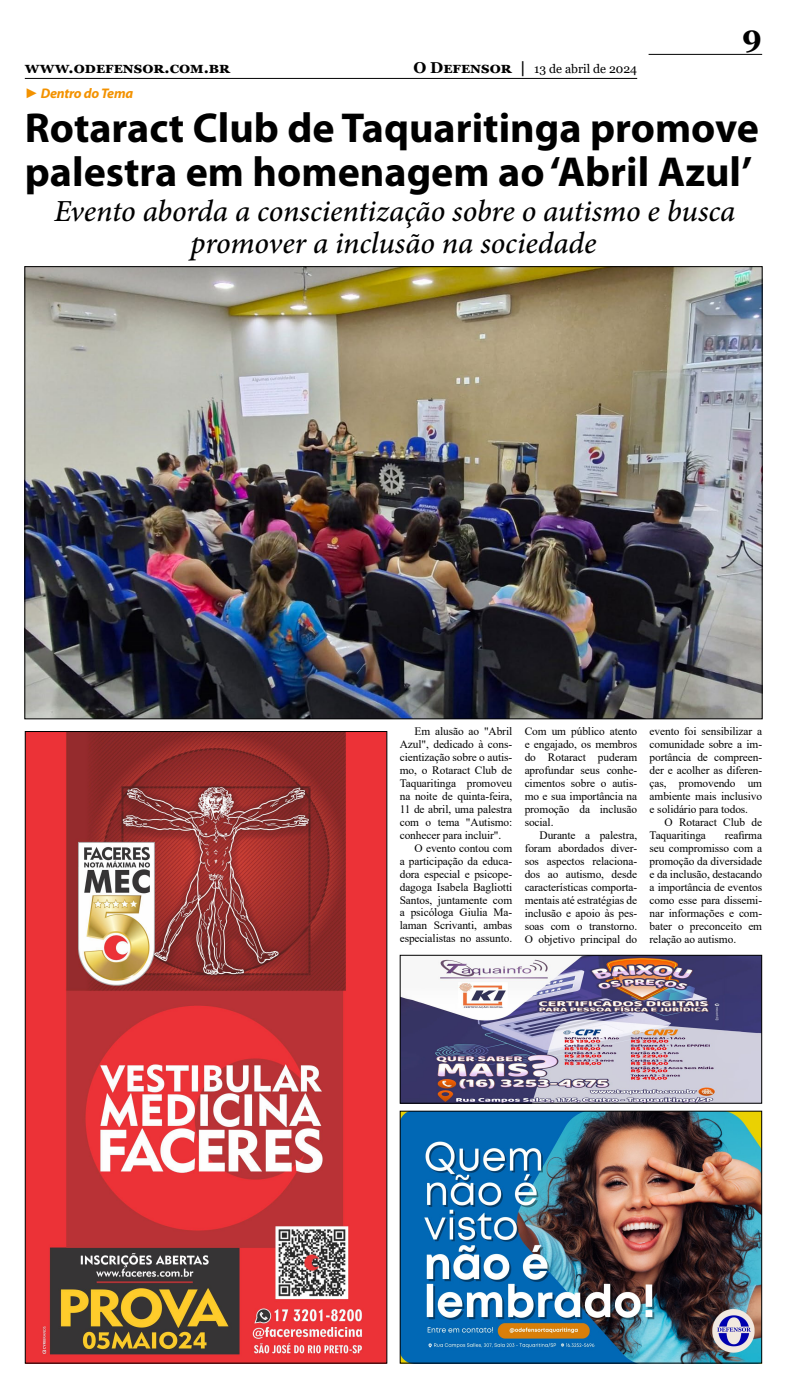
<style>
.page{position:relative;width:787px;height:1389px;background:#fff}
.page>*{position:absolute;margin:0;border:0;box-sizing:border-box;transform-origin:0 0}
.t1{font:700 42px/43.8px "Myriad Pro";color:#000}
.t2{font:italic 500 30.62px/32.4px "Minion Pro";letter-spacing:-.005em;color:#000;text-align:center}
.t3{font:700 30.62px "Georgia";color:#000}
.t4{font:700 15.75px "Georgia";color:#000}
.t5{font:italic 700 14px "Myriad Pro";letter-spacing:-.02em;color:#f39200}
.t6{font:12.25px "Georgia";color:#000}
.t7{font:11.38px/13px "Times New Roman";letter-spacing:-.01em;color:#000;text-align:justify}
.s1{font-weight:700;font-size:15.75px}
.s2{font-family:"Times New Roman";font-style:normal}
</style>
<div class="page">
<hr style="left:648px;top:54px;width:113px;height:1px;background:#000">
<hr style="left:25px;top:78px;width:612px;height:1px;background:#000">
<img style="left:401px;top:957px;width:358px;height:145px">
<div style="left:399px;top:955px;width:362px;height:149px;border:1px solid #000"></div>
<img style="left:27px;top:733px;width:358px;height:629px">
<img style="left:401px;top:1113px;width:358px;height:249px">
<div style="left:399px;top:1111px;width:362px;height:253px;border:1px solid #000"></div>
<img style="left:26px;top:268px;width:734px;height:449px">
<h3 class="t4" style="left:25px;top:58px;width:207px">www.odefensor.com.br</h3>
<p class="t6" style="left:413px;top:62px;width:225px"><span class="s1">O Defensor |</span> 13 de abril de 2024</p>
<h2 class="t3" style="left:742px;top:17px;width:21px">9</h2>
<p class="t5" style="left:25px;top:84px;width:110px"><span class="s2">►</span> Dentro do Tema</p>
<h1 class="t1" style="left:25px;top:104px;width:735px">Rotaract Club de Taquaritinga promove palestra em homenagem ao ‘Abril Azul’</h1>
<h2 class="t2" style="left:54px;top:195px;width:682px">Evento aborda a conscientização sobre o autismo e busca promover a inclusão na sociedade</h2>
<p class="t7" style="left:414px;top:724px;width:99px">Em alusão ao "Abril</p>
<p class="t7" style="left:399px;top:737px;width:114px">Azul", dedicado à cons-</p>
<p class="t7" style="left:399px;top:750px;width:114px">cientização sobre o autis-</p>
<p class="t7" style="left:399px;top:763px;width:114px">mo, o Rotaract Club de</p>
<p class="t7" style="left:399px;top:776px;width:114px">Taquaritinga promoveu</p>
<p class="t7" style="left:399px;top:789px;width:114px">na noite de quinta-feira,</p>
<p class="t7" style="left:399px;top:802px;width:114px">11 de abril, uma palestra</p>
<p class="t7" style="left:399px;top:815px;width:114px">com o tema "Autismo:</p>
<p class="t7" style="left:399px;top:828px;width:103px">conhecer para incluir".</p>
<p class="t7" style="left:414px;top:841px;width:99px">O evento contou com</p>
<p class="t7" style="left:399px;top:854px;width:114px">a participação da educa-</p>
<p class="t7" style="left:399px;top:867px;width:114px">dora especial e psicope-</p>
<p class="t7" style="left:399px;top:880px;width:114px">dagoga Isabela Bagliotti</p>
<p class="t7" style="left:399px;top:893px;width:114px">Santos, juntamente com</p>
<p class="t7" style="left:399px;top:906px;width:114px">a psicóloga Giulia Ma-</p>
<p class="t7" style="left:399px;top:919px;width:114px">laman Scrivanti, ambas</p>
<p class="t7" style="left:399px;top:932px;width:114px">especialistas no assunto.</p>
<p class="t7" style="left:524px;top:724px;width:114px">Com um público atento e engajado, os membros do Rotaract puderam aprofundar seus conhe&shy;cimentos sobre o autis&shy;mo e sua importância na promoção da inclusão social.</p>
<p class="t7" style="left:524px;top:828px;width:114px;text-indent:15px">Durante a palestra, foram abordados diver&shy;sos aspectos relaciona&shy;dos ao autismo, desde características comporta&shy;mentais até estratégias de inclusão e apoio às pes&shy;soas com o transtorno.<br>O objetivo principal do</p>
<p class="t7" style="left:649px;top:724px;width:114px">evento foi sensibilizar a comunidade sobre a im&shy;portância de compreen&shy;der e acolher as diferen&shy;ças, promovendo um ambiente mais inclusivo e solidário para todos.</p>
<p class="t7" style="left:649px;top:815px;width:114px;text-indent:15px">O Rotaract Club de<br>Taquaritinga</p>
<p class="t7" style="left:649px;top:828px;width:114px;text-indent:75px">reafirma seu compromisso com a promoção da diversidade e da inclusão, destacando a importância de eventos como esse para dissemi&shy;nar informações e com&shy;bater o preconceito em relação ao autismo.</p>
</div>
